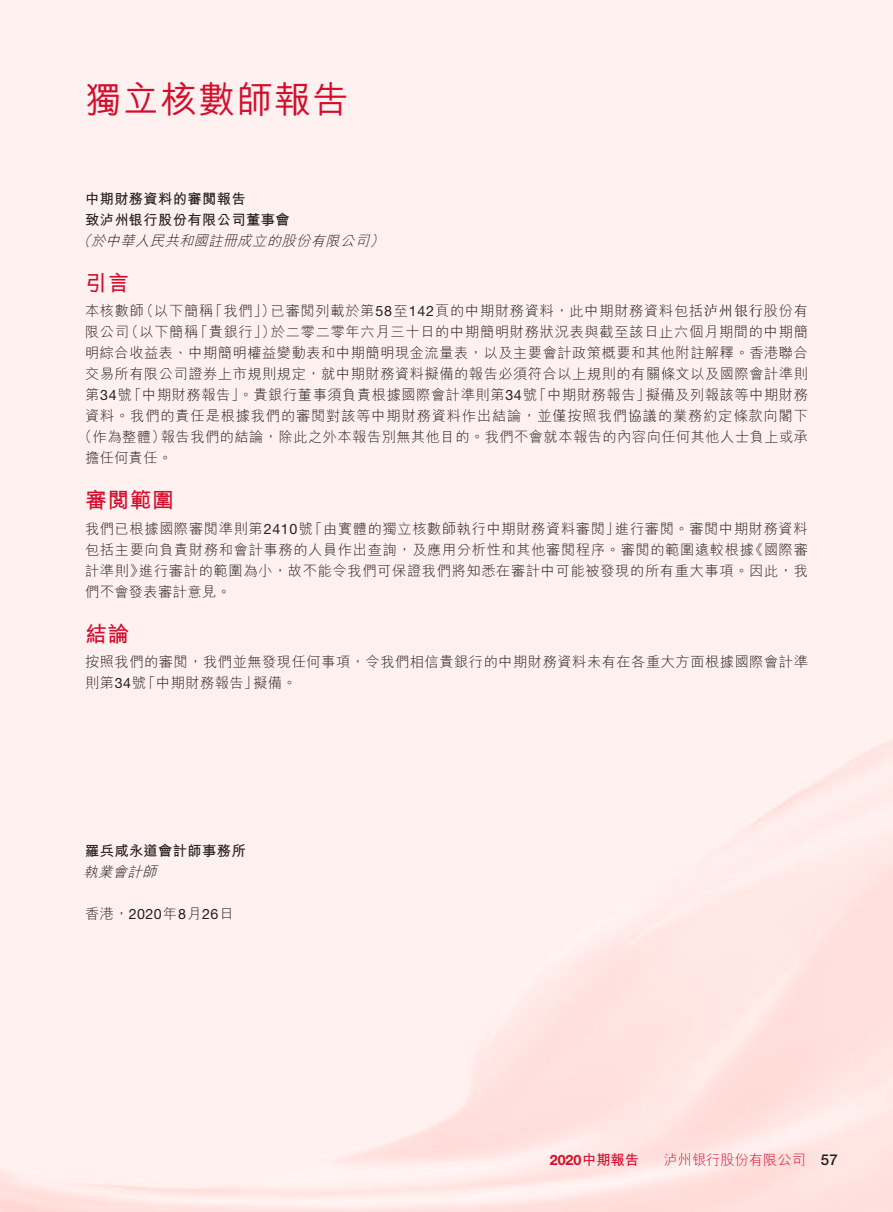
<style>
.page{position:relative;width:893px;height:1212px;background:#fff}
.page>*{position:absolute;margin:0;border:0;box-sizing:border-box;transform-origin:0 0}
.t1{font:500 36.75px "M Hei HK";letter-spacing:.03em;color:#d30d2b}
.t2{font:700 21.75px "M Hei HK";letter-spacing:.03em;color:#d30d2b}
.t3{font:300 14.25px/21px "M Hei HK";letter-spacing:.035em;color:#231f20;text-align:justify}
.t4{font:300 14.25px "M Hei HK";letter-spacing:.06em;color:#231f20}
.t5{font:700 14.25px "M Hei HK";letter-spacing:.03em;color:#231f20}
.t6{font:italic 300 14.25px "M Hei HK";color:#231f20}
.t7{font:14.25px "Helvetica Neue LT Std";letter-spacing:.03em;color:#231f20}
.t8{font:300 14.25px "M Hei HKS";color:#d30d2b}
.t9{font:700 14.25px "Helvetica Neue LT Std";color:#d30d2b}
.s1{font-family:"M Hei HKS"}
.s2{font-family:"Helvetica Neue LT Std";font-weight:400}
.s3{font-family:"M Sung HKS"}
.s4{font-family:"M Hei HK";font-weight:300}
.s5{font-family:"M Hei HK"}
.s6{font-family:"Helvetica Neue LT Std";font-weight:500;font-size:15px;color:#231f20}
</style>
<div class="page">
<h1 class="t1" style="left:85px;top:73px;width:265px">獨立核數師報告</h1>
<p class="t5" style="left:85px;top:188px;width:162px">中期財務資料的審閱報告</p>
<p class="t5" style="left:85px;top:209px;width:206px">致<span class="s1">瀘州銀行</span>股份有限公司董事會</p>
<p class="t6" style="left:76px;top:234px;width:313px">（於中華人民共和國註冊成立的股份有限公司）</p>
<h2 class="t2" style="left:85px;top:267px;width:46px">引言</h2>
<p class="t3" style="left:85px;top:300px;width:724px">本核數師（以下簡稱「我們」）已審閱列載於第<span class="s2">58</span>至<span class="s2">142</span>頁的中期財務資料，此中期財務資料包括<span class="s3">瀘州銀行</span>股份有</p>
<p class="t3" style="left:85px;top:321px;width:724px">限公司（以下簡稱「貴銀行」）於二零二零年六月三十日的中期簡明財務狀況表與截至該日止六個月期間的中期簡</p>
<p class="t3" style="left:85px;top:342px;width:724px">明綜合收益表、中期簡明權益變動表和中期簡明現金流量表，以及主要會計政策概要和其他附註解釋。香港聯合</p>
<p class="t3" style="left:85px;top:363px;width:724px">交易所有限公司證券上市規則規定，就中期財務資料擬備的報告必須符合以上規則的有關條文以及國際會計準則</p>
<p class="t3" style="left:85px;top:384px;width:724px">第<span class="s2">34</span>號「中期財務報告」。貴銀行董事須負責根據國際會計準則第<span class="s2">34</span>號「中期財務報告」擬備及列報該等中期財務</p>
<p class="t4" style="left:85px;top:409px;width:724px">資料。我們的責任是根據我們的審閱對該等中期財務資料作出結論，並僅按照我們協議的業務約定條款向閣下</p>
<p class="t3" style="left:78px;top:426px;width:732px">（作為整體）報告我們的結論，除此之外本報告別無其他目的。我們不會就本報告的內容向任何其他人士負上或承</p>
<p class="t3" style="left:85px;top:447px;width:89px">擔任何責任。</p>
<h2 class="t2" style="left:85px;top:485px;width:90px">審閱範圍</h2>
<p class="t3" style="left:85px;top:518px;width:724px">我們已根據國際審閱準則第<span class="s2">2410</span>號「由實體的獨立核數師執行中期財務資料審閱」進行審閱。審閱中期財務資料包括主要向負責財務和會計事務的人員作出查詢，及應用分析性和其他審閱程序。審閱的範圍遠較根據《國際審計準則》進行審計的範圍為小，故不能令我們可保證我們將知悉在審計中可能被發現的所有重大事項。因此，我們不會發表審計意見。</p>
<h2 class="t2" style="left:85px;top:618px;width:46px">結論</h2>
<p class="t3" style="left:85px;top:651px;width:724px">按照我們的審閱，我們並無發現任何事項，令我們相信貴銀行的中期財務資料未有在各重大方面根據國際會計準則第<span class="s2">34</span>號「中期財務報告」擬備。</p>
<p class="t5" style="left:85px;top:840px;width:162px">羅兵咸永道會計師事務所</p>
<p class="t6" style="left:84px;top:864px;width:78px">執業會計師</p>
<p class="t7" style="left:85px;top:905px;width:150px"><span class="s4">香港，</span>2020<span class="s4">年</span>8<span class="s4">月</span>26<span class="s4">日</span></p>
<p class="t9" style="left:550px;top:1151px;width:91px">2020<span class="s5">中期報告</span></p>
<p class="t8" style="left:664px;top:1150px;width:176px">瀘州銀行股份有限公司 <span class="s6">57</span></p>
</div>
